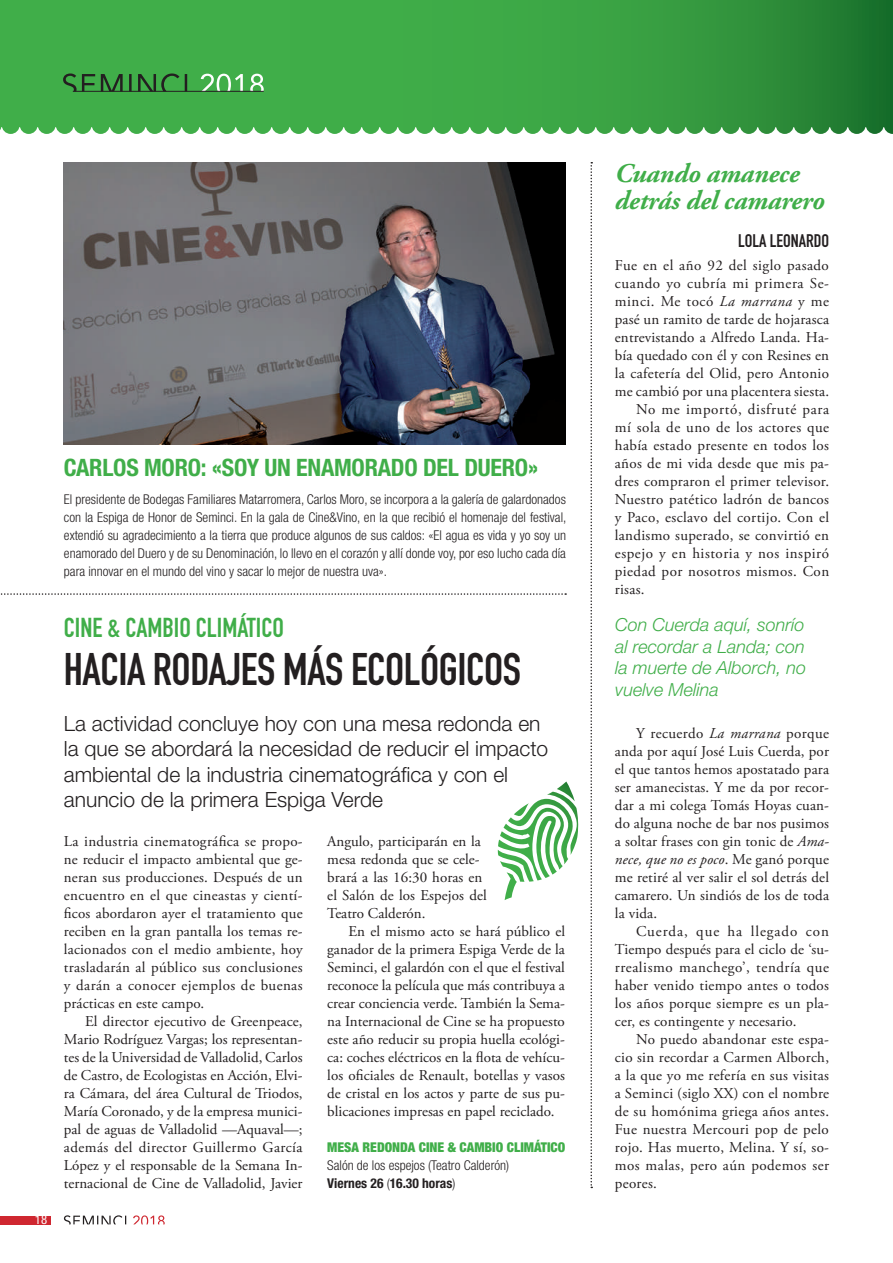
<style>
.page{position:relative;width:893px;height:1263px;background:#fff}
.page>*{position:absolute;margin:0;border:0;box-sizing:border-box;transform-origin:0 0}
.t1{font:45px "DIN Engschrift Std";letter-spacing:-.01em;color:#231f20}
.t2{font:italic 700 27px/27px "Adobe Garamond Pro";letter-spacing:-.01em;color:#40ae49}
.t3{font:27px "DIN Engschrift Std";color:#40ae49}
.t4{font:700 condensed 24px "Helvetica Neue LT Std";letter-spacing:-.01em;color:#40ae49}
.t5{font:300 21px/25.2px "Helvetica Neue LT Std";color:#231f20}
.t6{font:italic 300 18px/21.6px "Helvetica Neue LT Std";color:#40ae49;text-align:justify}
.t7{font:18px "DIN Engschrift Std";color:#231f20}
.t8{font:15px/18px "Adobe Garamond Pro";letter-spacing:.015em;color:#231f20;text-align:justify}
.t9{font:15px "Adobe Garamond Pro";letter-spacing:.035em;color:#231f20}
.t10{font:15px "Adobe Garamond Pro";letter-spacing:.04em;color:#231f20}
.t11{font:300 condensed 13.5px/18px "Helvetica Neue LT Std";color:#231f20}
.t12{font:900 condensed 13.5px "Helvetica Neue LT Std";color:#40ae49}
.t13{font:condensed 12.75px "Helvetica Neue LT Std";color:#fff}
.s1{font-weight:700}
.s2{font-style:italic}
</style>
<div class="page">
<div style="left:0;top:1215px;width:50px;height:9px;background:#cf2730"></div>
<svg style="left:133px;top:1215px;width:32px;height:9px"></svg>
<svg style="left:64px;top:1215px;width:62px;height:9px"></svg>
<svg style="left:0;top:0;width:893px;height:126px;background:#38a143"></svg>
<svg style="left:201px;top:74px;width:63px;height:17px"></svg>
<svg style="left:63px;top:73px;width:124px;height:18px;background:#37843c"></svg>
<hr style="left:73px;top:91px;width:191px;height:1px;background:#231f20">
<svg style="left:182px;top:125px;width:711px;height:9px"></svg>
<svg style="left:590px;top:162px;width:2px;height:1026px"></svg>
<svg style="left:498px;top:781px;width:81px;height:119px"></svg>
<svg style="left:0;top:593px;width:566px;height:2px"></svg>
<img style="left:64px;top:162px;width:502px;height:283px">
<p class="t13" style="left:35px;top:1212px;width:14px">18</p>
<h3 class="t4" style="left:64px;top:453px;width:476px">CARLOS MORO: «SOY UN ENAMORADO DEL DUERO»</h3>
<p class="t11" style="left:64px;top:490px;width:504px;text-align:justify">El presidente de Bodegas Familiares Matarromera, Carlos Moro, se incorpora a la galería de galardonados con la Espiga de Honor de Seminci. En la gala de Cine&amp;Vino, en la que recibió el homenaje del festival, extendió su agradecimiento a la tierra que produce algunos de sus caldos: «El agua es vida y yo soy un enamorado del Duero y de su Denominación, lo llevo en el corazón y allí donde voy, por eso lucho cada día para innovar en el mundo del vino y sacar lo mejor de nuestra uva».</p>
<h2 class="t3" style="left:64px;top:611px;width:221px">CINE &amp; CAMBIO CLIMÁTICO</h2>
<h1 class="t1" style="left:64px;top:643px;width:459px">HACIA RODAJES MÁS ECOLÓGICOS</h1>
<h3 class="t5" style="left:64px;top:711px;width:486px">La actividad concluye hoy con una mesa redonda en la que se abordará la necesidad de reducir el impacto ambiental de la industria cinematográfica y con el anuncio de la primera Espiga Verde</h3>
<p class="t8" style="left:64px;top:833px;width:240px">La industria cinematográfica se propo&shy;ne reducir el impacto ambiental que ge&shy;neran sus producciones. Después de un encuentro en el que cineastas y cientí&shy;ficos abordaron ayer el tratamiento que reciben en la gran pantalla los temas re&shy;lacionados con el medio ambiente, hoy trasladarán al público sus conclusiones y darán a conocer ejemplos de buenas prácticas en este campo.</p>
<p class="t8" style="left:64px;top:1013px;width:240px;text-indent:21px">El director ejecutivo de Greenpeace, Mario Rodríguez Vargas; los representan&shy;tes de la Universidad de Valladolid, Carlos de Castro, de Ecologistas en Acción, Elvi&shy;ra Cámara, del área Cultural de Triodos, María Coronado, y de la empresa munici&shy;pal de aguas de Valladolid —Aquaval—; además del director Guillermo García López y el responsable de la Semana In&shy;ternacional de Cine de Valladolid, Javier</p>
<p class="t8" style="left:327px;top:833px;width:161px;text-align:left">Angulo, participarán en la mesa redonda que se cele&shy;brará a las 16:30 horas en el Salón de los Espejos del<br>Teatro Calderón.</p>
<p class="t8" style="left:327px;top:923px;width:239px;text-indent:21px">En el mismo acto se hará público el ganador de la primera Espiga Verde de la Seminci, el galardón con el que el festival reconoce la película que más contribuya a crear conciencia verde. También la Sema&shy;na Internacional de Cine se ha propuesto este año reducir su propia huella ecológi&shy;ca: coches eléctricos en la flota de vehícu&shy;los oficiales de Renault, botellas y vasos de cristal en los actos y parte de sus pu&shy;blicaciones impresas en papel reciclado.</p>
<p class="t12" style="left:327px;top:1139px;width:240px">MESA REDONDA CINE &amp; CAMBIO CLIMÁTICO</p>
<p class="t11" style="left:327px;top:1156px;width:183px">Salón de los espejos (Teatro Calderón)<br><span class="s1">Viernes 26</span> (<span class="s1">16.30 horas</span>)</p>
<h2 class="t2" style="left:615px;top:160px;width:211px">Cuando amanece detrás del camarero</h2>
<p class="t7" style="left:738px;top:230px;width:92px">LOLA LEONARDO</p>
<p class="t8" style="left:615px;top:257px;width:216px">Fue en el año 92 del siglo pasado</p>
<p class="t10" style="left:615px;top:274px;width:216px">cuando yo cubría mi primera Se-</p>
<p class="t9" style="left:615px;top:292px;width:216px">minci. Me tocó <span class="s2">La marrana</span> y me</p>
<p class="t8" style="left:615px;top:311px;width:216px">pasé un ramito de tarde de hojarasca</p>
<p class="t8" style="left:615px;top:329px;width:216px">entrevistando a Alfredo Landa. Ha-</p>
<p class="t8" style="left:615px;top:347px;width:216px">bía quedado con él y con Resines en</p>
<p class="t8" style="left:615px;top:365px;width:216px">la cafetería del Olid, pero Antonio</p>
<p class="t8" style="left:615px;top:383px;width:216px">me cambió por una placentera siesta.</p>
<p class="t10" style="left:636px;top:400px;width:194px">No me importó, disfruté para</p>
<p class="t8" style="left:615px;top:419px;width:216px">mí sola de uno de los actores que</p>
<p class="t8" style="left:615px;top:437px;width:216px">había estado presente en todos los</p>
<p class="t8" style="left:615px;top:455px;width:216px">años de mi vida desde que mis pa-</p>
<p class="t8" style="left:615px;top:473px;width:216px">dres compraron el primer televisor.</p>
<p class="t8" style="left:615px;top:491px;width:216px">Nuestro patético ladrón de bancos</p>
<p class="t8" style="left:615px;top:509px;width:216px">y Paco, esclavo del cortijo. Con el</p>
<p class="t8" style="left:615px;top:527px;width:216px">landismo superado, se convirtió en</p>
<p class="t9" style="left:615px;top:544px;width:216px">espejo y en historia y nos inspiró</p>
<p class="t8" style="left:615px;top:563px;width:216px">piedad por nosotros mismos. Con</p>
<p class="t8" style="left:615px;top:581px;width:31px">risas.</p>
<p class="t6" style="left:615px;top:614px;width:193px">Con Cuerda aquí, sonrío al recordar a Landa; con la muerte de Alborch, no vuelve Melina</p>
<p class="t8" style="left:615px;top:725px;width:216px;text-indent:21px">Y recuerdo <span class="s2">La marrana</span> porque anda por aquí José Luis Cuerda, por el que tantos hemos apostatado para ser amanecistas. Y me da por recor&shy;dar a mi colega Tomás Hoyas cuan&shy;do alguna noche de bar nos pusimos a soltar frases con gin tonic de <span class="s2">Ama&shy;nece, que no es poco</span>. Me ganó porque me retiré al ver salir el sol detrás del camarero. Un sindiós de los de toda la vida.</p>
<p class="t8" style="left:615px;top:923px;width:216px;text-indent:21px">Cuerda, que ha llegado con Tiempo después para el ciclo de ‘su&shy;rrealismo manchego’, tendría que haber venido tiempo antes o todos los años porque siempre es un pla&shy;cer, es contingente y necesario.</p>
<p class="t8" style="left:615px;top:1031px;width:216px;text-indent:21px">No puedo abandonar este espa&shy;cio sin recordar a Carmen Alborch, a la que yo me refería en sus visitas a Seminci (siglo XX) con el nombre de su homónima griega años antes.<br>Fue nuestra Mercouri pop de pelo rojo. Has muerto, Melina. Y sí, so&shy;mos malas, pero aún podemos ser peores.</p>
</div>
